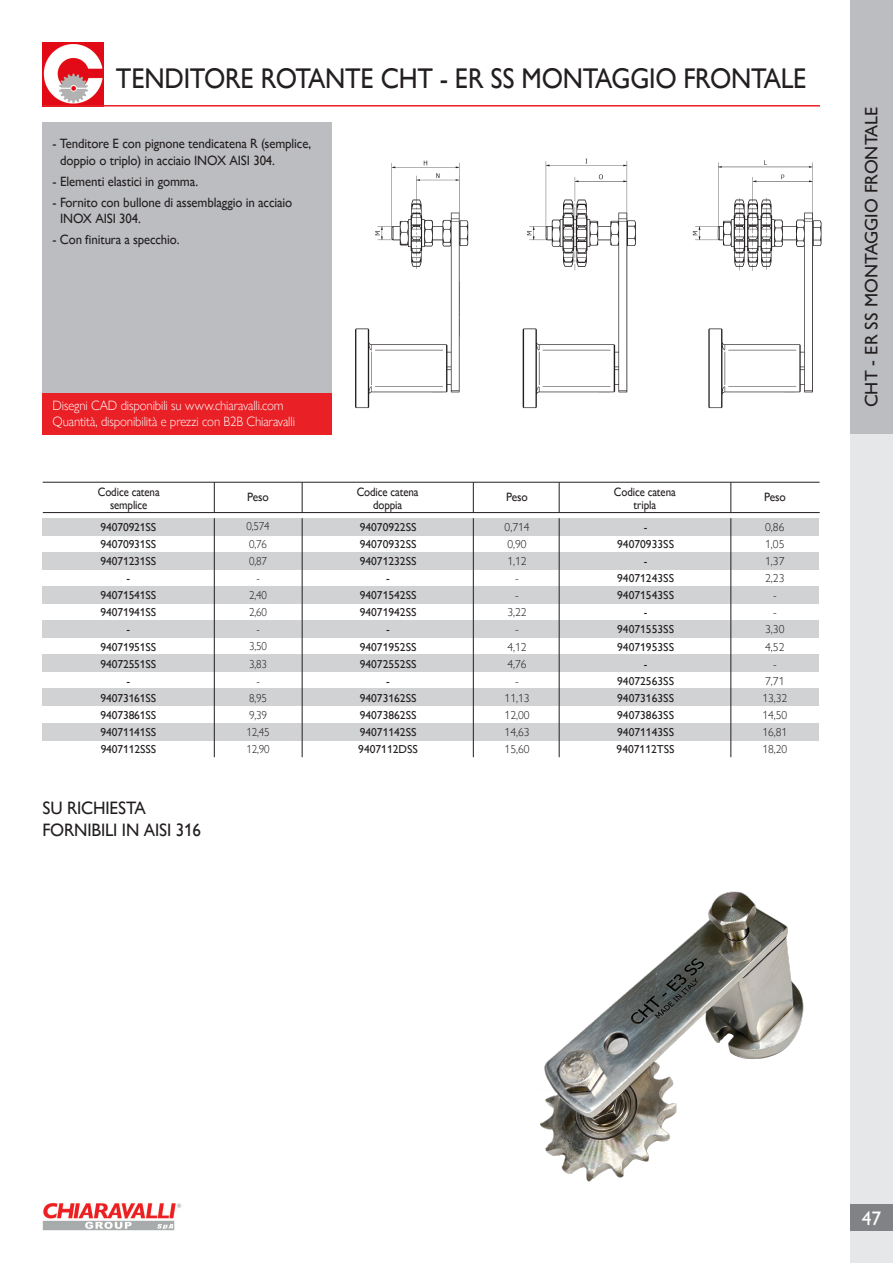
<style>
.page{position:relative;width:893px;height:1263px;background:#fff}
.page>*{position:absolute;margin:0;border:0;box-sizing:border-box;transform-origin:0 0}
.t1{font:500 28.5px "Gill Sans Nova";letter-spacing:-.01em;color:#231f20;scale:.91 1}
.t2{font:500 19.5px "Gill Sans Nova";color:#fff}
.t3{font:500 18px "Gill Sans Nova";letter-spacing:-.01em;color:#231f20;scale:.95 1}
.t4{font:500 18px "Gill Sans Nova";letter-spacing:-.01em;color:#231f20}
.t5{font:500 13.5px "Gill Sans Nova";letter-spacing:-.01em;color:#231f20;scale:.95 1}
.t6{font:300 13.5px "Gill Sans Nova";letter-spacing:-.01em;color:#fff;scale:.95 1}
.t7{font:500 13.5px "Gill Sans Nova";letter-spacing:-.01em;color:#231f20;scale:.94 1}
.t8{font:500 12.15px "Gill Sans Nova";letter-spacing:-.01em;color:#231f20;scale:.9 1}
.t9{font:500 12.15px "Gill Sans Nova";letter-spacing:-.01em;color:#231f20;scale:.95 1}
.t10{font:500 11.55px "Gill Sans Nova";color:#231f20}
.t11{font:300 11.55px "Gill Sans Nova";color:#231f20}
.t12{font:300 11.55px "Gill Sans Nova";color:#231f20;scale:.95 1}
</style>
<div class="page">
<div style="left:43px;top:518px;width:776px;height:17px;background:#d1d2d4"></div>
<div style="left:43px;top:552px;width:776px;height:17px;background:#d1d2d4"></div>
<div style="left:43px;top:586px;width:776px;height:18px;background:#d1d2d4"></div>
<div style="left:43px;top:621px;width:776px;height:17px;background:#d1d2d4"></div>
<div style="left:43px;top:655px;width:776px;height:17px;background:#d1d2d4"></div>
<div style="left:43px;top:689px;width:776px;height:17px;background:#d1d2d4"></div>
<div style="left:43px;top:723px;width:776px;height:17px;background:#d1d2d4"></div>
<img style="left:43px;top:43px;width:61px;height:62px">
<hr style="left:43px;top:105px;width:777px;height:2px;background:#e92025">
<div style="left:43px;top:393px;width:289px;height:42px;background:#e92025"></div>
<div style="left:43px;top:122px;width:289px;height:271px;background:#bcbdc0"></div>
<hr style="left:43px;top:482px;width:777px;height:1px;background:#231f20">
<hr style="left:43px;top:512px;width:777px;height:1px;background:#231f20">
<hr style="left:214px;top:482px;width:1px;height:31px;background:#231f20">
<hr style="left:214px;top:518px;width:1px;height:239px;background:#231f20">
<hr style="left:302px;top:482px;width:1px;height:31px;background:#231f20">
<hr style="left:302px;top:518px;width:1px;height:239px;background:#231f20">
<hr style="left:473px;top:482px;width:1px;height:31px;background:#231f20">
<hr style="left:473px;top:518px;width:1px;height:239px;background:#231f20">
<hr style="left:559px;top:482px;width:1px;height:31px;background:#231f20">
<hr style="left:559px;top:518px;width:1px;height:239px;background:#231f20">
<hr style="left:731px;top:482px;width:1px;height:31px;background:#231f20">
<hr style="left:731px;top:518px;width:1px;height:239px;background:#231f20">
<div style="left:850px;top:0;width:43px;height:435px;background:#bcbdc0"></div>
<div style="left:850px;top:435px;width:43px;height:828px;background:#e6e7e9"></div>
<div style="left:850px;top:1204px;width:43px;height:27px;background:#808285"></div>
<img style="left:355px;top:158px;width:467px;height:251px">
<img style="left:540px;top:891px;width:264px;height:291px">
<img style="left:43px;top:1202px;width:139px;height:28px">
<p class="t1" style="left:116px;top:61px;width:760px">TENDITORE ROTANTE CHT - ER SS MONTAGGIO FRONTALE</p>
<p class="t7" style="left:53px;top:136px;width:277px">- Tenditore E con pignone tendicatena R (semplice,</p>
<p class="t5" style="left:60px;top:152px;width:228px">doppio o triplo) in acciaio INOX AISI 304.</p>
<p class="t5" style="left:53px;top:173px;width:155px">- Elementi elastici in gomma.</p>
<p class="t5" style="left:53px;top:194px;width:254px">- Fornito con bullone di assemblaggio in acciaio</p>
<p class="t5" style="left:60px;top:211px;width:87px">INOX AISI 304.</p>
<p class="t7" style="left:53px;top:232px;width:136px">- Con finitura a specchio.</p>
<p class="t6" style="left:53px;top:397px;width:245px">Disegni CAD disponibili su www.chiaravalli.com</p>
<p class="t6" style="left:53px;top:413px;width:257px">Quantità, disponibilità e prezzi con B2B Chiaravalli</p>
<p class="t8" style="left:98px;top:485px;width:70px">Codice catena</p>
<p class="t8" style="left:110px;top:497px;width:43px">semplice</p>
<p class="t10" style="left:101px;top:520px;width:57px">94070921SS</p>
<p class="t10" style="left:101px;top:537px;width:57px">94070931SS</p>
<p class="t10" style="left:101px;top:554px;width:57px">94071231SS</p>
<p class="t10" style="left:127px;top:571px;width:5px">-</p>
<p class="t10" style="left:101px;top:588px;width:57px">94071541SS</p>
<p class="t10" style="left:101px;top:605px;width:57px">94071941SS</p>
<p class="t10" style="left:127px;top:622px;width:5px">-</p>
<p class="t10" style="left:101px;top:640px;width:57px">94071951SS</p>
<p class="t10" style="left:101px;top:657px;width:57px">94072551SS</p>
<p class="t10" style="left:127px;top:674px;width:5px">-</p>
<p class="t10" style="left:101px;top:691px;width:57px">94073161SS</p>
<p class="t10" style="left:101px;top:708px;width:57px">94073861SS</p>
<p class="t10" style="left:101px;top:725px;width:57px">94071141SS</p>
<p class="t10" style="left:101px;top:742px;width:57px">9407112SSS</p>
<p class="t3" style="left:42px;top:797px;width:110px">SU RICHIESTA</p>
<p class="t3" style="left:42px;top:819px;width:168px">FORNIBILI IN AISI 316</p>
<p class="t9" style="left:247px;top:489px;width:24px">Peso</p>
<p class="t12" style="left:246px;top:519px;width:26px">0,574</p>
<p class="t12" style="left:249px;top:537px;width:20px">0,76</p>
<p class="t12" style="left:249px;top:554px;width:20px">0,87</p>
<p class="t12" style="left:256px;top:571px;width:5px">-</p>
<p class="t12" style="left:249px;top:588px;width:20px">2,40</p>
<p class="t12" style="left:249px;top:605px;width:20px">2,60</p>
<p class="t12" style="left:256px;top:622px;width:5px">-</p>
<p class="t12" style="left:249px;top:639px;width:20px">3,50</p>
<p class="t12" style="left:249px;top:657px;width:20px">3,83</p>
<p class="t12" style="left:256px;top:674px;width:5px">-</p>
<p class="t12" style="left:249px;top:691px;width:20px">8,95</p>
<p class="t12" style="left:249px;top:708px;width:20px">9,39</p>
<p class="t12" style="left:246px;top:725px;width:26px">12,45</p>
<p class="t12" style="left:246px;top:742px;width:26px">12,90</p>
<p class="t8" style="left:357px;top:485px;width:70px">Codice catena</p>
<p class="t8" style="left:373px;top:497px;width:34px">doppia</p>
<p class="t10" style="left:360px;top:520px;width:58px">94070922SS</p>
<p class="t10" style="left:360px;top:537px;width:58px">94070932SS</p>
<p class="t10" style="left:360px;top:554px;width:58px">94071232SS</p>
<p class="t10" style="left:386px;top:571px;width:5px">-</p>
<p class="t10" style="left:360px;top:588px;width:58px">94071542SS</p>
<p class="t10" style="left:360px;top:605px;width:58px">94071942SS</p>
<p class="t10" style="left:386px;top:622px;width:5px">-</p>
<p class="t10" style="left:360px;top:640px;width:58px">94071952SS</p>
<p class="t10" style="left:360px;top:657px;width:58px">94072552SS</p>
<p class="t10" style="left:386px;top:674px;width:5px">-</p>
<p class="t10" style="left:360px;top:691px;width:58px">94073162SS</p>
<p class="t10" style="left:360px;top:708px;width:58px">94073862SS</p>
<p class="t10" style="left:360px;top:725px;width:58px">94071142SS</p>
<p class="t10" style="left:358px;top:742px;width:61px">9407112DSS</p>
<p class="t9" style="left:506px;top:489px;width:24px">Peso</p>
<p class="t11" style="left:505px;top:520px;width:26px">0,714</p>
<p class="t11" style="left:507px;top:537px;width:21px">0,90</p>
<p class="t11" style="left:507px;top:554px;width:21px">1,12</p>
<p class="t11" style="left:515px;top:571px;width:5px">-</p>
<p class="t11" style="left:515px;top:588px;width:5px">-</p>
<p class="t11" style="left:507px;top:605px;width:21px">3,22</p>
<p class="t11" style="left:515px;top:622px;width:5px">-</p>
<p class="t11" style="left:507px;top:640px;width:21px">4,12</p>
<p class="t11" style="left:507px;top:657px;width:21px">4,76</p>
<p class="t11" style="left:515px;top:674px;width:5px">-</p>
<p class="t11" style="left:505px;top:691px;width:26px">11,13</p>
<p class="t11" style="left:505px;top:708px;width:26px">12,00</p>
<p class="t11" style="left:505px;top:725px;width:26px">14,63</p>
<p class="t11" style="left:505px;top:742px;width:26px">15,60</p>
<p class="t8" style="left:614px;top:485px;width:70px">Codice catena</p>
<p class="t8" style="left:634px;top:497px;width:26px">tripla</p>
<p class="t10" style="left:644px;top:520px;width:5px">-</p>
<p class="t10" style="left:617px;top:537px;width:58px">94070933SS</p>
<p class="t10" style="left:644px;top:554px;width:5px">-</p>
<p class="t10" style="left:617px;top:571px;width:58px">94071243SS</p>
<p class="t10" style="left:617px;top:588px;width:58px">94071543SS</p>
<p class="t10" style="left:644px;top:605px;width:5px">-</p>
<p class="t10" style="left:617px;top:622px;width:58px">94071553SS</p>
<p class="t10" style="left:617px;top:640px;width:58px">94071953SS</p>
<p class="t10" style="left:644px;top:657px;width:5px">-</p>
<p class="t10" style="left:617px;top:674px;width:58px">94072563SS</p>
<p class="t10" style="left:617px;top:691px;width:58px">94073163SS</p>
<p class="t10" style="left:617px;top:708px;width:58px">94073863SS</p>
<p class="t10" style="left:617px;top:725px;width:58px">94071143SS</p>
<p class="t10" style="left:617px;top:742px;width:60px">9407112TSS</p>
<p class="t9" style="left:764px;top:489px;width:24px">Peso</p>
<p class="t11" style="left:765px;top:520px;width:21px">0,86</p>
<p class="t11" style="left:765px;top:537px;width:21px">1,05</p>
<p class="t11" style="left:765px;top:554px;width:21px">1,37</p>
<p class="t11" style="left:765px;top:571px;width:21px">2,23</p>
<p class="t11" style="left:773px;top:588px;width:5px">-</p>
<p class="t11" style="left:773px;top:605px;width:5px">-</p>
<p class="t11" style="left:765px;top:622px;width:21px">3,30</p>
<p class="t11" style="left:765px;top:640px;width:21px">4,52</p>
<p class="t11" style="left:773px;top:657px;width:5px">-</p>
<p class="t11" style="left:765px;top:674px;width:21px">7,71</p>
<p class="t11" style="left:762px;top:691px;width:26px">13,32</p>
<p class="t11" style="left:762px;top:708px;width:26px">14,50</p>
<p class="t11" style="left:762px;top:725px;width:26px">16,81</p>
<p class="t11" style="left:762px;top:742px;width:26px">18,20</p>
<p class="t4" style="left:860px;top:407px;width:302px;rotate:-90deg">CHT - ER SS MONTAGGIO FRONTALE</p>
<p class="t2" style="left:862px;top:1206px;width:21px">47</p>
</div>
